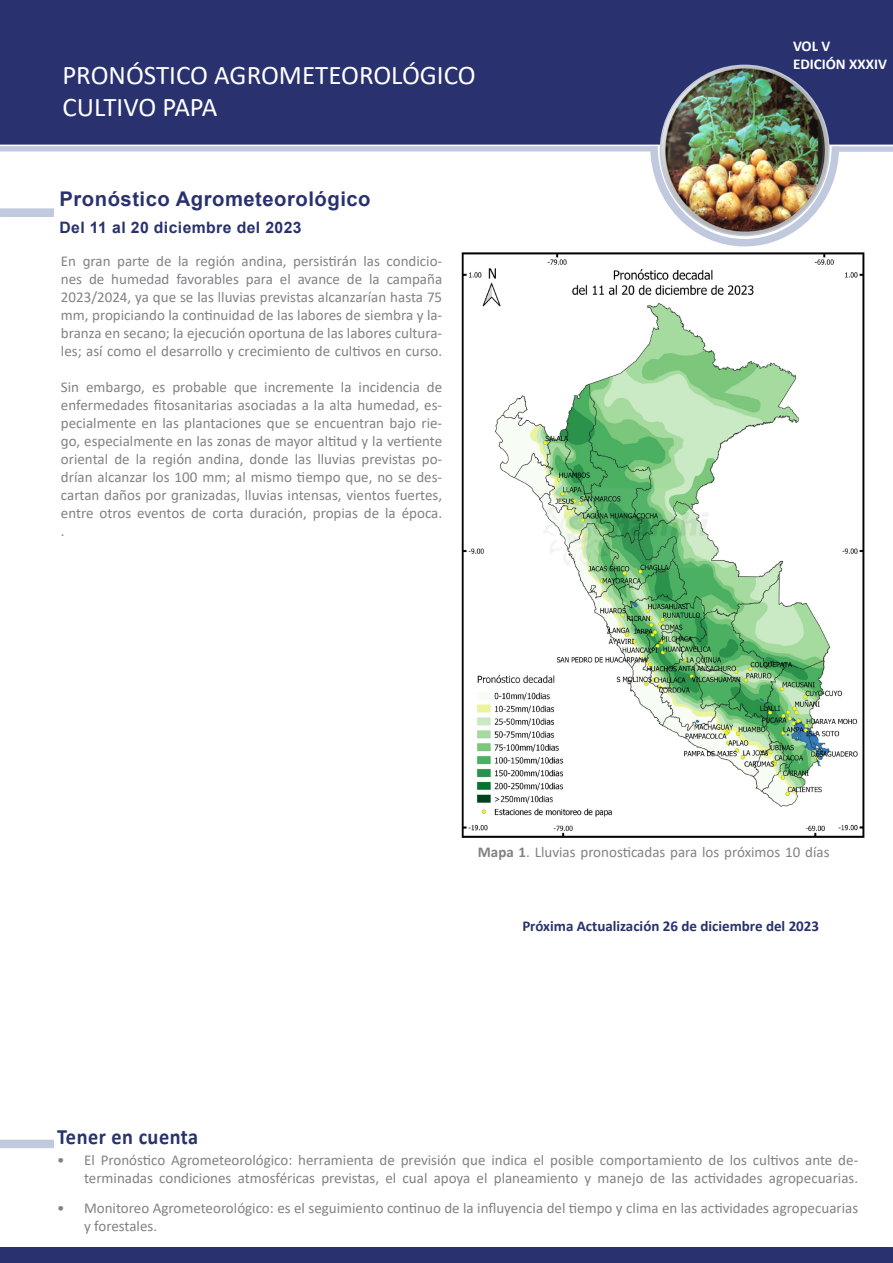
<style>
.page{position:relative;width:893px;height:1263px;background:#fff}
.page>*{position:absolute;margin:0;border:0;box-sizing:border-box;transform-origin:0 0}
.t1{font:27px "Calibri";color:#fff}
.t2{font:700 21.9px "Calibri";letter-spacing:.025em;color:#29316f;scale:.93 1}
.t3{font:700 20.25px "Arial";letter-spacing:.025em;color:#29316f}
.t4{font:700 15.75px "Arial";letter-spacing:.025em;color:#29316f}
.t5{font:15px/18px "Calibri";color:#808285;text-align:justify}
.t6{font:700 15px "Calibri";color:#29316f}
.t7{font:700 15px "Calibri";color:#fff}
.s1{font-weight:700}
</style>
<div class="page">
<div style="left:1px;top:1px;width:891px;height:143px;background:#29316f"></div>
<div style="left:0;top:0;width:893px;height:145px;border:2px solid #29316f"></div>
<div style="left:0;top:1247px;width:893px;height:16px;background:#29316f"></div>
<div style="left:1px;top:1140px;width:52px;height:7px;background:#c1c9de"></div>
<div style="left:0;top:1140px;width:54px;height:8px;border:2px solid #c1c9de"></div>
<div style="left:1px;top:209px;width:52px;height:7px;background:#c1c9de"></div>
<div style="left:0;top:208px;width:54px;height:9px;border:2px solid #c1c9de"></div>
<div style="left:0;top:146px;width:656px;height:5px;border:2px solid #c1c9de"></div>
<div style="left:833px;top:146px;width:60px;height:6px;border:2px solid #c1c9de"></div>
<svg style="left:646px;top:142px;width:197px;height:105px"></svg>
<img style="left:660px;top:65px;width:169px;height:170px">
<img style="left:461px;top:252px;width:404px;height:586px">
<p class="t1" style="left:62px;top:56px;width:415px">PRONÓSTICO AGROMETEOROLÓGICO</p>
<p class="t1" style="left:62px;top:89px;width:157px">CULTIVO PAPA</p>
<p class="t3" style="left:60px;top:184px;width:313px">Pronóstico Agrometeorológico</p>
<p class="t4" style="left:60px;top:216px;width:244px">Del 11 al 20 diciembre del 2023</p>
<p class="t5" style="left:61px;top:252px;width:383px">En gran parte de la región andina, persistirán las condicio&shy;nes de humedad favorables para el avance de la campaña 2023/2024, ya que se las lluvias previstas alcanzarían hasta 75 mm, propiciando la continuidad de las labores de siembra y la&shy;branza en secano; la ejecución oportuna de las labores cultura&shy;les; así como el desarrollo y crecimiento de cultivos en curso.</p>
<p class="t5" style="left:61px;top:378px;width:383px">Sin embargo, es probable que incremente la incidencia de enfermedades fitosanitarias asociadas a la alta humedad, es&shy;pecialmente en las plantaciones que se encuentran bajo rie&shy;go, especialmente en las zonas de mayor altitud y la vertiente oriental de la región andina, donde las lluvias previstas po&shy;drían alcanzar los 100 mm; al mismo tiempo que, no se des&shy;cartan daños por granizadas, lluvias intensas, vientos fuertes, entre otros eventos de corta duración, propias de la época.</p>
<p class="t5" style="left:61px;top:522px;width:5px">.</p>
<p class="t7" style="left:793px;top:36px;width:39px">VOL V</p>
<p class="t7" style="left:793px;top:54px;width:95px">EDICIÓN XXXIV</p>
<p class="t5" style="left:478px;top:843px;width:353px"><span class="s1">Mapa 1</span>. Lluvias pronosticadas para los próximos 10 días</p>
<p class="t2" style="left:57px;top:1121px;width:153px">Tener en cuenta</p>
<p class="t6" style="left:522px;top:915px;width:298px">Próxima Actualización 26 de diciembre del 2023</p>
<p class="t5" style="left:57px;top:1150px;width:803px;text-align:right">• El Pronóstico Agrometeorológico: herramienta de previsión que indica el posible comportamiento de los cultivos ante de&shy;terminadas condiciones atmosféricas previstas, el cual apoya el planeamiento y manejo de las actividades agropecuarias.</p>
<p class="t5" style="left:84px;top:1199px;width:776px;text-indent:-27px">• Monitoreo Agrometeorológico: es el seguimiento continuo de la influyencia del tiempo y clima en las actividades agropecuarias y forestales.</p>
</div>
